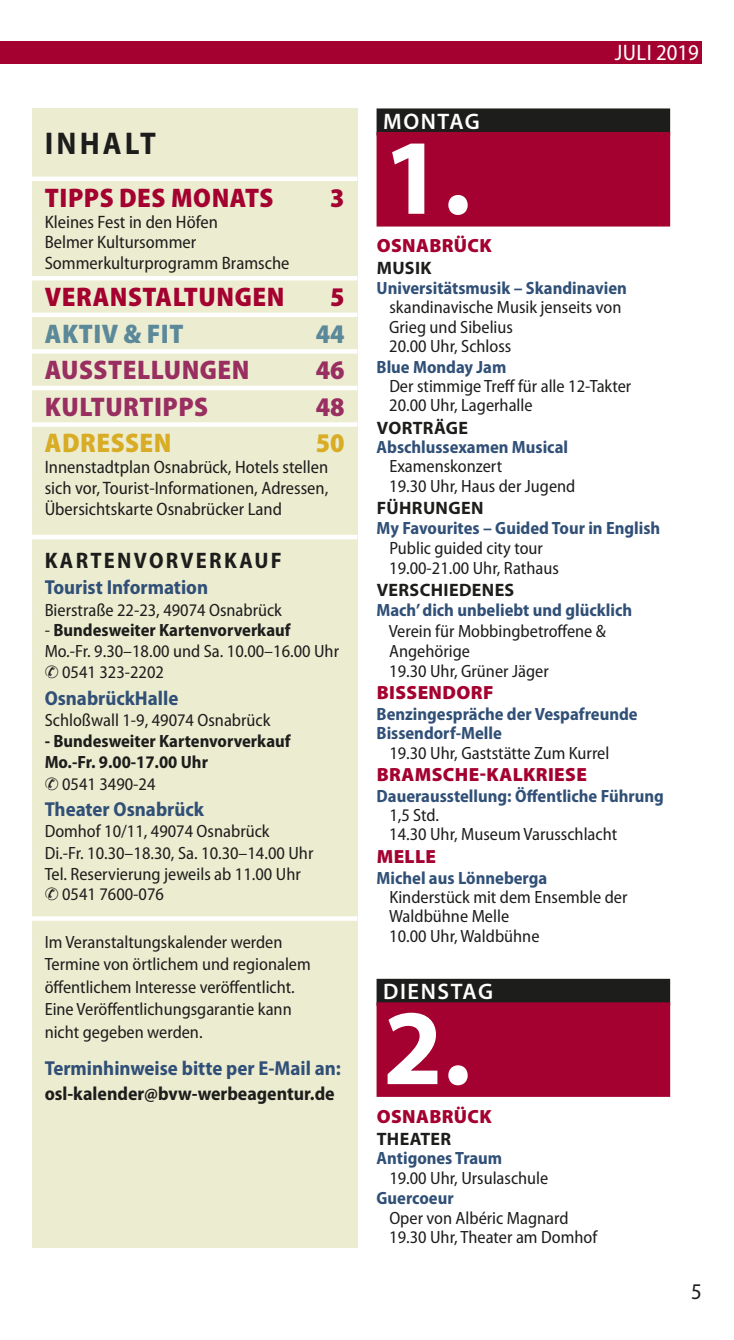
<style>
.page{position:relative;width:734px;height:1340px;background:#fff}
.page>*{position:absolute;margin:0;border:0;box-sizing:border-box;transform-origin:0 0}
.t1{font:700 108px "Myriad Pro";color:#fff}
.t2{font:700 semi-condensed 31.5px "Myriad Pro";letter-spacing:.1em;color:#1d1d1c}
.t3{font:900 semi-condensed 27px "Myriad Pro";letter-spacing:.02em;color:#a40030}
.t4{font:900 semi-condensed 27px "Myriad Pro";letter-spacing:.02em;color:#992e61}
.t5{font:900 semi-condensed 27px "Myriad Pro";letter-spacing:.02em;color:#5b899a}
.t6{font:900 semi-condensed 27px "Myriad Pro";letter-spacing:.02em;color:#d8ac24}
.t7{font:700 semi-condensed 22.5px "Myriad Pro";letter-spacing:.1em;color:#1d1d1c}
.t8{font:600 22.5px "Myriad Pro";letter-spacing:.07em;color:#fff}
.t9{font:semi-condensed 22.5px "Myriad Pro";letter-spacing:.01em;color:#fff}
.t10{font:semi-condensed 22.5px "Myriad Pro";color:#1d1d1c}
.t11{font:700 semi-condensed 20.25px "Myriad Pro";color:#315077}
.t12{font:900 19.12px "Myriad Pro";letter-spacing:.02em;color:#a40030}
.t13{font:700 semi-condensed 19.12px "Myriad Pro";color:#1d1d1c}
.t14{font:semi-condensed 18px/20.9px "Myriad Pro";color:#1d1d1c}
.t15{font:700 18px "Myriad Pro";letter-spacing:.02em;color:#1d1d1c}
.t16{font:semi-condensed 17.78px/19.3px "Myriad Pro";color:#1d1d1c}
.t17{font:700 semi-condensed 17.78px/19.3px "Myriad Pro";color:#315077}
.t18{font:700 semi-condensed 17.78px "Myriad Pro";color:#1d1d1c}
.s1{font-weight:400}
.s2{font-weight:700;color:#315077}
.s3{font-weight:400;color:#1d1d1c}
</style>
<div class="page">
<div style="left:0;top:41px;width:702px;height:23px;background:#a40030"></div>
<div style="left:376px;top:108px;width:294px;height:27px;background:#1d1d1c"></div>
<div style="left:376px;top:132px;width:294px;height:94px;background:#a40030"></div>
<div style="left:376px;top:978px;width:294px;height:27px;background:#1d1d1c"></div>
<div style="left:376px;top:1002px;width:294px;height:94px;background:#a40030"></div>
<div style="left:32px;top:108px;width:325px;height:1140px;background:#ececd1"></div>
<hr style="left:32px;top:177px;width:325px;height:4px;background:#fff">
<hr style="left:32px;top:276px;width:325px;height:4px;background:#fff">
<div style="left:32px;top:312px;width:325px;height:5px;background:#fff"></div>
<hr style="left:32px;top:349px;width:325px;height:4px;background:#fff">
<hr style="left:32px;top:386px;width:325px;height:4px;background:#fff">
<div style="left:32px;top:422px;width:325px;height:5px;background:#fff"></div>
<hr style="left:32px;top:535px;width:325px;height:4px;background:#fff">
<svg style="left:32px;top:916px;width:325px;height:4px"></svg>
<p class="t2" style="left:45px;top:132px;width:113px">INHALT</p>
<p class="t3" style="left:45px;top:181px;width:230px">TIPPS DES MONATS</p>
<p class="t3" style="left:330px;top:181px;width:16px">3</p>
<p class="t14" style="left:45px;top:212px;width:246px">Kleines Fest in den Höfen<br>Belmer Kultursommer<br>Sommerkulturprogramm Bramsche</p>
<p class="t3" style="left:45px;top:281px;width:241px">VERANSTALTUNGEN</p>
<p class="t3" style="left:330px;top:281px;width:16px">5</p>
<p class="t5" style="left:45px;top:317px;width:140px">AKTIV &amp; FIT</p>
<p class="t5" style="left:316px;top:317px;width:30px">44</p>
<p class="t4" style="left:45px;top:354px;width:206px">AUSSTELLUNGEN</p>
<p class="t4" style="left:316px;top:354px;width:30px">46</p>
<p class="t4" style="left:45px;top:390px;width:165px">KULTURTIPPS</p>
<p class="t4" style="left:316px;top:390px;width:30px">48</p>
<p class="t6" style="left:45px;top:427px;width:128px">ADRESSEN</p>
<p class="t6" style="left:316px;top:427px;width:30px">50</p>
<p class="t14" style="left:45px;top:458px;width:285px;text-align:justify">Innenstadtplan Osnabrück, Hotels stellen sich vor, Tourist-Informationen, Adressen, Übersichtskarte Osnabrücker Land</p>
<p class="t7" style="left:45px;top:552px;width:238px">KARTENVORVERKAUF</p>
<p class="t11" style="left:45px;top:580px;width:165px">Tourist Information</p>
<p class="t16" style="left:45px;top:601px;width:239px">Bierstraße 22-23, 49074 Osnabrück</p>
<p class="t18" style="left:45px;top:623px;width:247px"><span class="s1">-</span> Bundesweiter Kartenvorverkauf</p>
<p class="t16" style="left:45px;top:643px;width:296px">Mo.-Fr. 9.30–18.00 und Sa. 10.00–16.00 Uhr</p>
<p class="t16" style="left:45px;top:664px;width:121px">✆ 0541 323-2202</p>
<p class="t11" style="left:45px;top:690px;width:135px">OsnabrückHalle</p>
<p class="t16" style="left:45px;top:711px;width:227px">Schloßwall 1-9, 49074 Osnabrück</p>
<p class="t18" style="left:45px;top:734px;width:247px">- Bundesweiter Kartenvorverkauf</p>
<p class="t18" style="left:45px;top:756px;width:165px">Mo.-Fr. 9.00-17.00 Uhr</p>
<p class="t16" style="left:45px;top:775px;width:112px">✆ 0541 3490-24</p>
<p class="t11" style="left:45px;top:801px;width:161px">Theater Osnabrück</p>
<p class="t16" style="left:45px;top:823px;width:226px">Domhof 10/11, 49074 Osnabrück</p>
<p class="t16" style="left:45px;top:844px;width:270px">Di.-Fr. 10.30–18.30, Sa. 10.30–14.00 Uhr</p>
<p class="t16" style="left:45px;top:865px;width:257px;line-height:20px">Tel. Reservierung jeweils ab 11.00 Uhr ✆ 0541 7600-076</p>
<p class="t16" style="left:45px;top:932px;width:267px;line-height:22.5px">Im Veranstaltungskalender werden Termine von örtlichem und regionalem öffentlichem Interesse veröffentlicht.<br>Eine Veröffentlichungsgarantie kann nicht gegeben werden.</p>
<p class="t11" style="left:45px;top:1061px;width:298px">Terminhinweise bitte per E-Mail an:</p>
<p class="t13" style="left:45px;top:1086px;width:291px">osl-kalender@bvw-werbeagentur.de</p>
<p class="t9" style="left:614px;top:44px;width:86px">JULI 2019</p>
<p class="t8" style="left:383px;top:108px;width:98px">MONTAG</p>
<p class="t1" style="left:383px;top:113px;width:90px">1.</p>
<p class="t12" style="left:376px;top:234px;width:117px">OSNABRÜCK</p>
<p class="t15" style="left:376px;top:258px;width:56px">MUSIK</p>
<p class="t16" style="left:389px;top:280px;width:239px;text-indent:-13px"><span class="s2">Universitätsmusik – Skandinavien </span>skandinavische Musik jenseits von<br>Grieg und Sibelius<br>20.00 Uhr, Schloss</p>
<p class="t16" style="left:389px;top:358px;width:243px;text-indent:-13px"><span class="s2">Blue Monday Jam<br></span>Der stimmige Treff für alle 12-Takter<br>20.00 Uhr, Lagerhalle</p>
<p class="t15" style="left:376px;top:417px;width:93px">VORTRÄGE</p>
<p class="t16" style="left:389px;top:439px;width:188px;text-indent:-13px"><span class="s2">Abschlussexamen Musical<br></span>Examenskonzert<br>19.30 Uhr, Haus der Jugend</p>
<p class="t15" style="left:376px;top:497px;width:108px">FÜHRUNGEN</p>
<p class="t16" style="left:389px;top:519px;width:272px;line-height:20px;text-indent:-13px"><span class="s2">My Favourites – Guided Tour in English<br></span>Public guided city tour<br>19.00-21.00 Uhr, Rathaus</p>
<p class="t15" style="left:376px;top:579px;width:139px">VERSCHIEDENES</p>
<p class="t16" style="left:388px;top:602px;width:245px;line-height:20px;text-indent:-12px"><span class="s2">Mach’ dich unbeliebt und glücklich<br></span>Verein für Mobbingbetroffene &amp;<br>Angehörige<br>19.30 Uhr, Grüner Jäger</p>
<p class="t12" style="left:376px;top:681px;width:118px">BISSENDORF</p>
<p class="t17" style="left:376px;top:705px;width:263px">Benzingespräche der Vespafreunde</p>
<p class="t17" style="left:376px;top:725px;width:127px">Bissendorf-Melle</p>
<p class="t16" style="left:389px;top:744px;width:221px">19.30 Uhr, Gaststätte Zum Kurrel</p>
<p class="t12" style="left:376px;top:763px;width:212px">BRAMSCHE-KALKRIESE</p>
<p class="t17" style="left:389px;top:787px;width:276px;text-indent:-13px">Dauerausstellung: Öffentliche Führung<br><span class="s3">1,5 Std.<br>14.30 Uhr, Museum Varusschlacht</span></p>
<p class="t12" style="left:376px;top:845px;width:61px">MELLE</p>
<p class="t16" style="left:389px;top:869px;width:240px;text-indent:-13px"><span class="s2">Michel aus Lönneberga<br></span>Kinderstück mit dem Ensemble der<br>Waldbühne Melle<br>10.00 Uhr, Waldbühne</p>
<p class="t8" style="left:383px;top:978px;width:111px">DIENSTAG</p>
<p class="t1" style="left:383px;top:983px;width:90px">2.</p>
<p class="t12" style="left:376px;top:1104px;width:117px">OSNABRÜCK</p>
<p class="t15" style="left:376px;top:1127px;width:76px">THEATER</p>
<p class="t16" style="left:389px;top:1150px;width:160px;text-indent:-13px"><span class="s2">Antigones Traum<br></span>19.00 Uhr, Ursulaschule</p>
<p class="t16" style="left:389px;top:1190px;width:209px;text-indent:-13px"><span class="s2">Guercoeur<br></span>Oper von Albéric Magnard<br>19.30 Uhr, Theater am Domhof</p>
<p class="t10" style="left:691px;top:1283px;width:12px">5</p>
</div>
